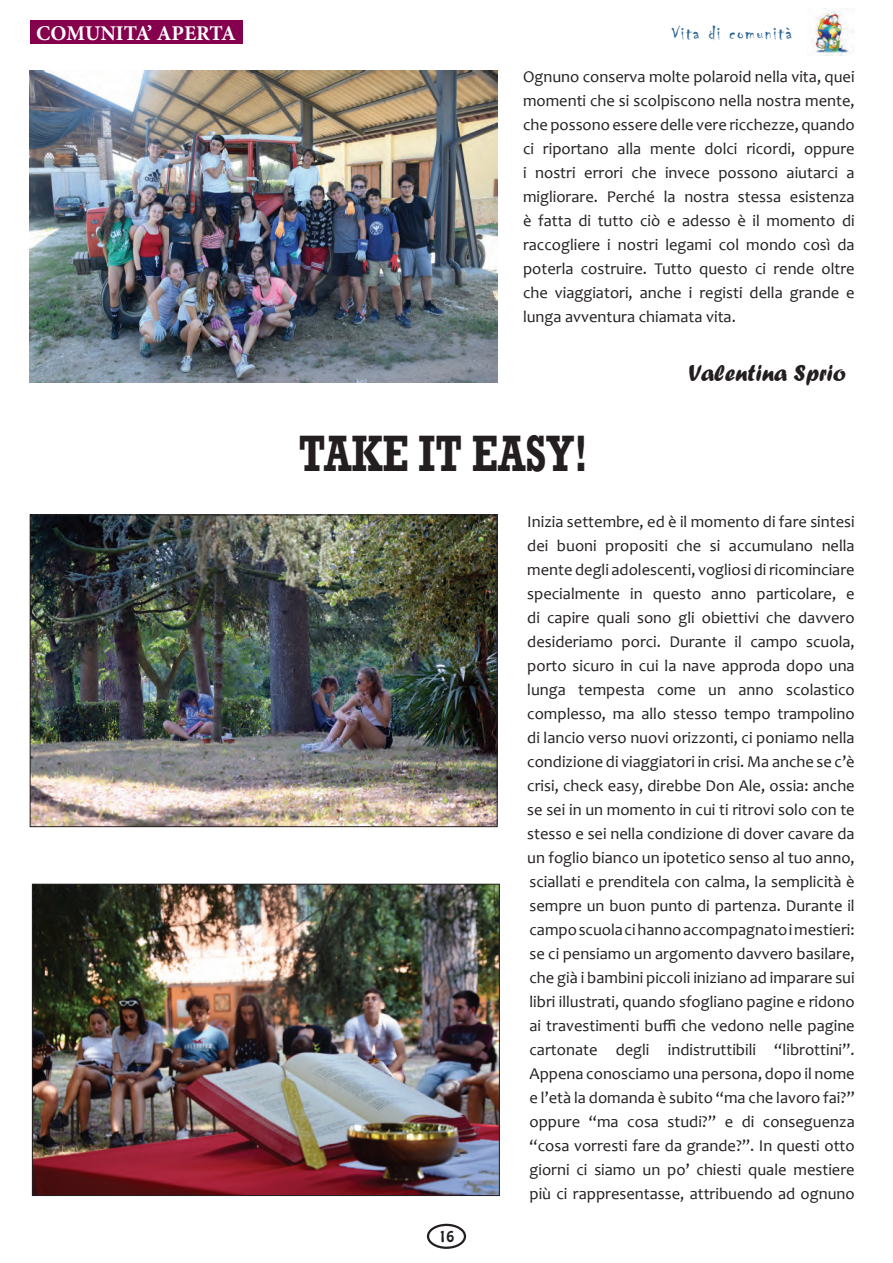
<style>
.page{position:relative;width:893px;height:1263px;background:#fff}
.page>*{position:absolute;margin:0;border:0;box-sizing:border-box;transform-origin:0 0}
.t1{font:700 52.5px "Rockwell";color:#231f20;scale:.75 1}
.t2{font:24px "Forte";color:#231f20}
.t3{font:700 21px "Minion Pro";color:#fff}
.t4{font:21px "Chiller";letter-spacing:.07em;color:#306695}
.t5{font:16.5px/24px "Candara";color:#231f20;text-align:justify}
.t6{font:13.5px "Hobo Std";color:#231f20}
</style>
<div class="page">
<div style="left:427px;top:1224px;width:39px;height:25px;border:2px solid #231f20;border-radius:50%"></div>
<div style="left:30px;top:21px;width:212px;height:23px;background:#85004d"></div>
<img style="left:810px;top:8px;width:44px;height:47px">
<img style="left:32px;top:516px;width:463px;height:309px">
<div style="left:30px;top:514px;width:467px;height:313px;border:1px solid #231f20"></div>
<img style="left:34px;top:886px;width:464px;height:308px">
<div style="left:32px;top:884px;width:468px;height:312px;border:1px solid #231f20"></div>
<img style="left:30px;top:70px;width:467px;height:312px">
<p class="t3" style="left:36px;top:18px;width:201px">COMUNITA’ APERTA</p>
<p class="t4" style="left:672px;top:21px;width:122px">Vita di comunità</p>
<p class="t5" style="left:523px;top:65px;width:333px">Ognuno conserva molte polaroid nella vita, quei momenti che si scolpiscono nella nostra mente, che possono essere delle vere ricchezze, quando ci riportano alla mente dolci ricordi, oppure i nostri errori che invece possono aiutarci a migliorare. Perché la nostra stessa esistenza è fatta di tutto ciò e adesso è il momento di raccogliere i nostri legami col mondo così da poterla costruire. Tutto questo ci rende oltre che viaggiatori, anche i registi della grande e lunga avventura chiamata vita.</p>
<h1 class="t1" style="left:299px;top:421px;width:387px">TAKE IT EASY!</h1>
<h2 class="t2" style="left:689px;top:359px;width:158px">Valentina Sprio</h2>
<p class="t6" style="left:439px;top:1227px;width:17px">16</p>
<p class="t5" style="left:527px;top:509px;width:329px">Inizia settembre, ed è il momento di fare sintesi dei buoni propositi che si accumulano nella mente degli adolescenti, vogliosi di ricominciare specialmente in questo anno particolare, e di capire quali sono gli obiettivi che davvero desideriamo porci. Durante il campo scuola, porto sicuro in cui la nave approda dopo una lunga tempesta come un anno scolastico complesso, ma allo stesso tempo trampolino di lancio verso nuovi orizzonti, ci poniamo nella condizione di viaggiatori in crisi. Ma anche se c’è crisi, check easy, direbbe Don Ale, ossia: anche se sei in un momento in cui ti ritrovi solo con te stesso e sei nella condizione di dover cavare da un foglio bianco un ipotetico senso al tuo anno, sciallati e prenditela con calma, la semplicità è sempre un buon punto di partenza. Durante il campo scuola ci hanno accompagnato i mestieri: se ci pensiamo un argomento davvero basilare, che già i bambini piccoli iniziano ad imparare sui libri illustrati, quando sfogliano pagine e ridono ai travestimenti buffi che vedono nelle pagine cartonate degli indistruttibili “librottini”.<br>Appena conosciamo una persona, dopo il nome e l’età la domanda è subito “ma che lavoro fai?” oppure “ma cosa studi?” e di conseguenza “cosa vorresti fare da grande?”. In questi otto giorni ci siamo un po’ chiesti quale mestiere più ci rappresentasse, attribuendo ad ognuno</p>
</div>
